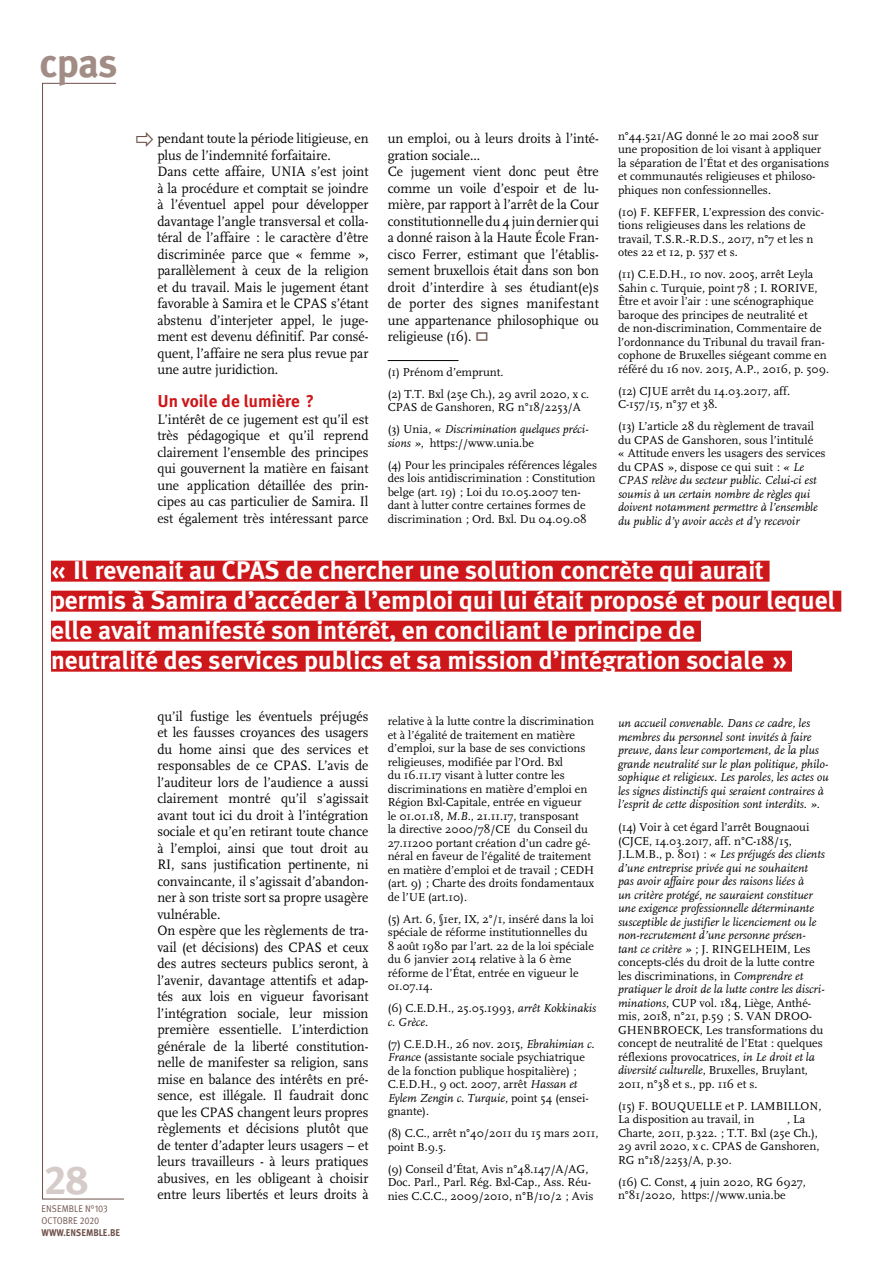
<style>
.page{position:relative;width:893px;height:1263px;background:#fff}
.page>*{position:absolute;margin:0;border:0;box-sizing:border-box;transform-origin:0 0}
.t1{font:700 40.5px "Meta Plus";color:#a28d86}
.t2{font:40.5px "Meta Plus Bold Caps";color:#d5cbc9}
.t3{font:700 25.5px/30px "Meta Plus";color:#fff}
.t4{font:700 17.25px "Meta Plus";color:#cd171a}
.t5{font:14.25px/16.5px "FF Scala";color:#000;scale:.95 1}
.t6{font:12px/13.5px "FF Scala";color:#000}
.t7{font:italic 12px/13.5px "FF Scala";color:#000}
.t8{font:9.75px/12px "Meta Pro";letter-spacing:.01em;color:#6f524b;scale:.9 1}
.t9{font:700 9.75px "Meta Plus";color:#6f524b;scale:.9 1}
.s1{font-style:italic}
.s2{font-style:normal}
</style>
<div class="page">
<svg style="left:42px;top:83px;width:82px;height:1116px"></svg>
<hr style="left:388px;top:360px;width:71px;height:1px;background:#000">
<div style="left:51px;top:561px;width:718px;height:21px;background:#cd171a"></div>
<div style="left:51px;top:591px;width:790px;height:21px;background:#cd171a"></div>
<div style="left:51px;top:621px;width:650px;height:21px;background:#cd171a"></div>
<div style="left:51px;top:651px;width:741px;height:21px;background:#cd171a"></div>
<h1 class="t1" style="left:40px;top:39px;width:80px">cpas</h1>
<p class="t5" style="left:157px;top:130px;width:224px">pendant toute la période litigieuse, en plus de l’indemnité forfaitaire.<br>Dans cette affaire, UNIA s’est joint à la procédure et comptait se joindre à l’éventuel appel pour développer davantage l’angle transversal et colla&shy;téral de l’affaire : le caractère d’être discriminée parce que « femme », parallèlement à ceux de la religion et du travail. Mais le jugement étant favorable à Samira et le CPAS s’étant abstenu d’interjeter appel, le juge&shy;ment est devenu définitif. Par consé&shy;quent, l’affaire ne sera plus revue par une autre juridiction.</p>
<h3 class="t4" style="left:157px;top:391px;width:158px">Un voile de lumière ?</h3>
<p class="t5" style="left:157px;top:411px;width:224px;text-align:justify">L’intérêt de ce jugement est qu’il est très pédagogique et qu’il reprend clairement l’ensemble des principes qui gouvernent la matière en faisant une application détaillée des prin&shy;cipes au cas particulier de Samira. Il est également très intéressant parce</p>
<p class="t5" style="left:388px;top:130px;width:224px">un emploi, ou à leurs droits à l’inté&shy;gration sociale...<br>Ce jugement vient donc peut être comme un voile d’espoir et de lu&shy;mière, par rapport à l’arrêt de la Cour constitutionnelle du 4 juin dernier qui a donné raison à la Haute École Fran&shy;cisco Ferrer, estimant que l’établis&shy;sement bruxellois était dans son bon droit d’interdire à ses étudiant(e)s de porter des signes manifestant une appartenance philosophique ou religieuse (16).</p>
<p class="t6" style="left:388px;top:361px;width:203px;line-height:22px">(1) Prénom d’emprunt.<br>(2) T.T. Bxl (25e Ch.), 29 avril 2020, x c.</p>
<p class="t6" style="left:388px;top:396px;width:202px;line-height:22px">CPAS de Ganshoren, RG n°18/2253/A (3) Unia, <span class="s1">« Discrimination quelques préci-</span></p>
<p class="t6" style="left:388px;top:432px;width:211px;line-height:22px"><span class="s1">sions »</span>, https://www.unia.be<br>(4) Pour les principales références légales</p>
<p class="t6" style="left:388px;top:472px;width:209px">des lois antidiscrimination : Constitution belge (art. 19) ; Loi du 10.05.2007 ten&shy;dant à lutter contre certaines formes de discrimination ; Ord. Bxl. Du 04.09.08</p>
<p class="t6" style="left:618px;top:129px;width:213px">n°44.521/AG donné le 20 mai 2008 sur une proposition de loi visant à appliquer la séparation de l’État et des organisations et communautés religieuses et philoso&shy;phiques non confessionnelles.</p>
<p class="t6" style="left:618px;top:205px;width:207px">(10) F. KEFFER, L’expression des convic&shy;tions religieuses dans les relations de travail, T.S.R.-R.D.S., 2017, n°7 et les n otes 22 et 12, p. 537 et s.</p>
<p class="t6" style="left:618px;top:268px;width:213px">(11) C.E.D.H., 10 nov. 2005, arrêt Leyla Sahin c. Turquie, point 78 ; I. RORIVE, Être et avoir l’air : une scénographique baroque des principes de neutralité et<br>de non-discrimination, Commentaire de l’ordonnance du Tribunal du travail fran&shy;cophone de Bruxelles siégeant comme en référé du 16 nov. 2015, A.P., 2016, p. 509.</p>
<p class="t6" style="left:618px;top:384px;width:174px">(12) CJUE arrêt du 14.03.2017, aff.<br>C-157/15, n°37 et 38.</p>
<p class="t7" style="left:618px;top:420px;width:209px"><span class="s2">(13) L’article 28 du règlement de travail du CPAS de Ganshoren, sous l’intitulé<br>« Attitude envers les usagers des services du CPAS », dispose ce qui suit :</span> « Le CPAS relève du secteur public. Celui-ci est soumis à un certain nombre de règles qui doivent notamment permettre à l’ensemble du public d’y avoir accès et d’y recevoir</p>
<p class="t3" style="left:51px;top:555px;width:786px">« Il revenait au CPAS de chercher une solution concrète qui aurait permis à Samira d’accéder à l’emploi qui lui était proposé et pour lequel elle avait manifesté son intérêt, en conciliant le principe de<br>neutralité des services publics et sa mission d’intégration sociale »</p>
<h1 class="t2" style="left:45px;top:1156px;width:45px">28</h1>
<p class="t8" style="left:42px;top:1203px;width:75px">ENSEMBLE N°103<br>OCTOBRE 2020</p>
<p class="t9" style="left:41px;top:1227px;width:89px">www.ensemble.be</p>
<p class="t5" style="left:157px;top:708px;width:224px">qu’il fustige les éventuels préjugés et les fausses croyances des usagers du home ainsi que des services et responsables de ce CPAS. L’avis de l’auditeur lors de l’audience a aussi clairement montré qu’il s’agissait avant tout ici du droit à l’intégration sociale et qu’en retirant toute chance à l’emploi, ainsi que tout droit au RI, sans justification pertinente, ni convaincante, il s’agissait d’abandon&shy;ner à son triste sort sa propre usagère vulnérable.<br>On espère que les règlements de tra&shy;vail (et décisions) des CPAS et ceux des autres secteurs publics seront, à l’avenir, davantage attentifs et adap&shy;tés aux lois en vigueur favorisant l’intégration sociale, leur mission première essentielle. L’interdiction générale de la liberté constitution&shy;nelle de manifester sa religion, sans mise en balance des intérêts en pré&shy;sence, est illégale. Il faudrait donc que les CPAS changent leurs propres règlements et décisions plutôt que de tenter d’adapter leurs usagers – et leurs travailleurs - à leurs pratiques abusives, en les obligeant à choisir entre leurs libertés et leurs droits à</p>
<p class="t6" style="left:388px;top:715px;width:208px">relative à la lutte contre la discrimination et à l’égalité de traitement en matière d’emploi, sur la base de ses convictions religieuses, modifiée par l’Ord. Bxl<br>du 16.11.17 visant à lutter contre les discriminations en matière d’emploi en Région Bxl-Capitale, entrée en vigueur<br>le 01.01.18, <span class="s1">M.B.</span>, 21.11.17, transposant<br>la directive 2000/78/CE du Conseil du 27.11200 portant création d’un cadre gé&shy;néral en faveur de l’égalité de traitement en matière d’emploi et de travail ; CEDH (art. 9) ; Charte des droits fondamentaux de l’UE (art.10).</p>
<p class="t6" style="left:388px;top:912px;width:208px">(5) Art. 6, §1er, IX, 2°/1, inséré dans la loi spéciale de réforme institutionnelles du 8 août 1980 par l’art. 22 de la loi spéciale du 6 janvier 2014 relative à la 6 ème réforme de l’État, entrée en vigueur le 01.07.14.</p>
<p class="t6" style="left:388px;top:1002px;width:210px">(6) C.E.D.H., 25.05.1993, <span class="s1">arrêt Kokkinakis c. Grèce.</span></p>
<p class="t6" style="left:388px;top:1037px;width:208px">(7) C.E.D.H., 26 nov. 2015, <span class="s1">Ebrahimian c.<br>Franc</span>e (assistante sociale psychiatrique de la fonction publique hospitalière) ; C.E.D.H., 9 oct. 2007, arrêt <span class="s1">Hassan et Eylem Zengin c. Turquie</span>, point 54 (ensei&shy;gnante).</p>
<p class="t6" style="left:388px;top:1127px;width:212px">(8) C.C., arrêt n°40/2011 du 15 mars 2011, point B.9.5.</p>
<p class="t6" style="left:388px;top:1162px;width:207px">(9) Conseil d’État, Avis n°48.147/A/AG,<br>Doc. Parl., Parl. Rég. Bxl-Cap., Ass. Réu&shy;nies C.C.C., 2009/2010, n°B/10/2 ; Avis</p>
<p class="t7" style="left:618px;top:717px;width:212px">un accueil convenable. Dans ce cadre, les membres du personnel sont invités à faire preuve, dans leur comportement, de la plus grande neutralité sur le plan politique, philo&shy;sophique et religieux. Les paroles, les actes ou les signes distinctifs qui seraient contraires à l’esprit de cette disposition sont interdits. ».</p>
<p class="t7" style="left:618px;top:821px;width:208px"><span class="s2">(14) Voir à cet égard l’arrêt Bougnaoui (CJCE, 14.03.2017, aff. n°C-188/15, J.L.M.B., p. 801) :</span> « Les préjugés des clients d’une entreprise privée qui ne souhaitent pas avoir affaire pour des raisons liées à<br>un critère protégé, ne sauraient constituer une exigence professionnelle déterminante susceptible de justifier le licenciement ou le non-recrutement d’une personne présen&shy;tant ce critère » <span class="s2">; J. RINGELHEIM, Les concepts-clés du droit de la lutte contre les discriminations, in</span> Comprendre et pratiquer le droit de la lutte contre les discri&shy;minations<span class="s2">, CUP vol. 184, Liège, Anthé&shy;mis, 2018, n°21, p.59 ; S. VAN DROO-GHENBROECK, Les transformations du concept de neutralité de l’Etat : quelques réflexions provocatrices,</span> in Le droit et la diversité culturelle<span class="s2">, Bruxelles, Bruylant, 2011, n°38 et s., pp. 116 et s.</span></p>
<p class="t6" style="left:618px;top:1099px;width:205px">(15) F. BOUQUELLE et P. LAMBILLON,<br>La disposition au travail, in</p>
<p class="t6" style="left:618px;top:1113px;width:203px;text-indent:169px">, La<br>Charte, 2011, p.322. ; T.T. Bxl (25e Ch.),<br>29 avril 2020, x c. CPAS de Ganshoren,<br>RG n°18/2253/A, p.30.</p>
<p class="t6" style="left:618px;top:1175px;width:189px">(16) C. Const, 4 juin 2020, RG 6927, n°81/2020, https://www.unia.be</p>
</div>
